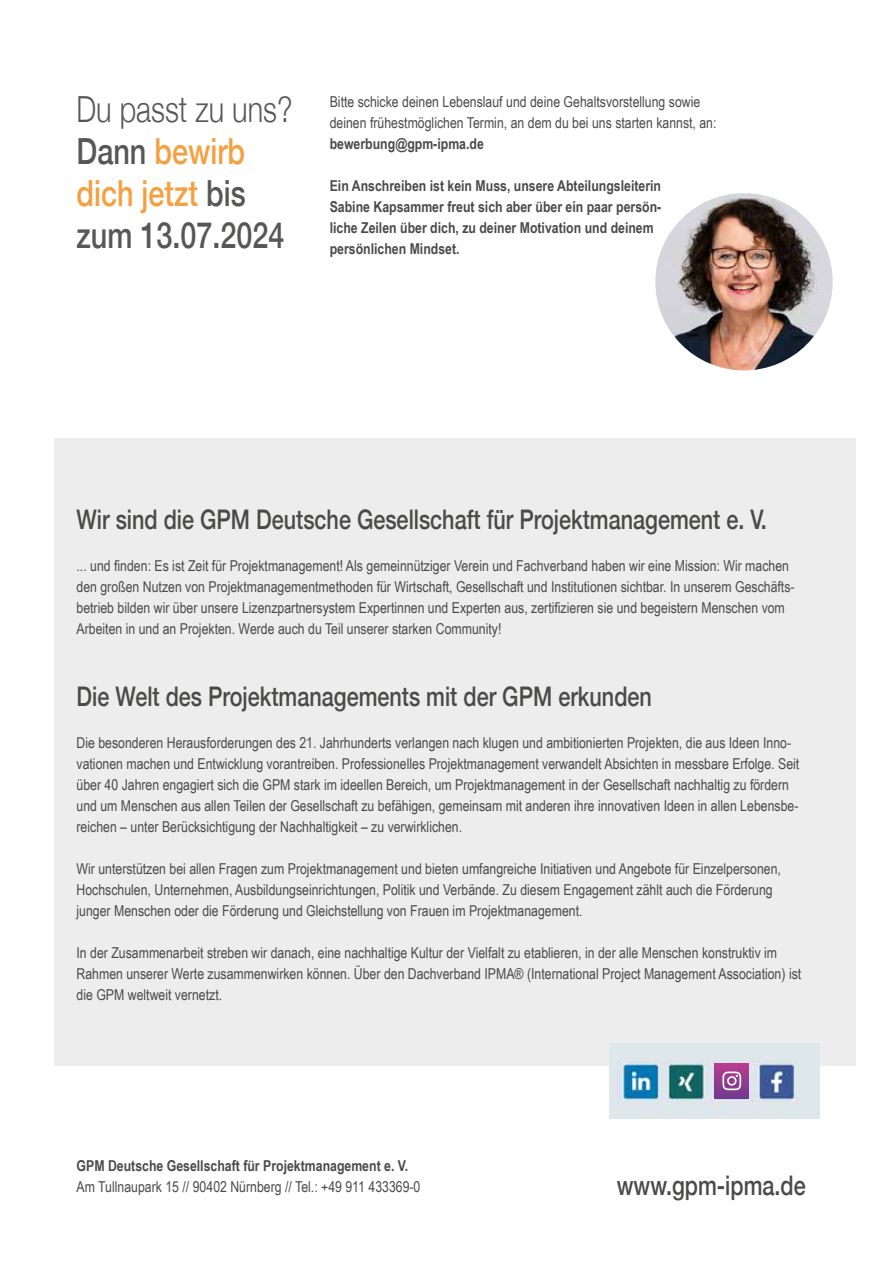
<style>
.page{position:relative;width:893px;height:1263px;background:#fff}
.page>*{position:absolute;margin:0;border:0;box-sizing:border-box;transform-origin:0 0}
.t1{font:500 36px/42px "Helvetica Neue";color:#575756;scale:.8 1}
.t2{font:500 27px "Helvetica Neue";color:#4a4a49;scale:.8 1}
.t3{font:15px/21px "Arial Narrow";color:#4a4a49}
.t4{font:700 15px/21px "Arial Narrow";color:#4a4a49}
.s1{font-weight:300}
.s2{color:#f69f40}
</style>
<div class="page">
<div style="left:54px;top:438px;width:801px;height:627px;background:#ededed"></div>
<img style="left:655px;top:193px;width:178px;height:177px;border-radius:89px">
<img style="left:610px;top:1043px;width:210px;height:75px">
<svg style="left:715px;top:1064px;width:34px;height:34px"></svg>
<svg style="left:722px;top:1071px;width:19px;height:19px"></svg>
<h1 class="t1" style="left:77px;top:85px;width:271px"><span class="s1">Du passt zu uns?<br></span>Dann <span class="s2">bewirb dich jetzt</span> bis zum 13.07.2024</h1>
<p class="t3" style="left:330px;top:90px;width:388px">Bitte schicke deinen Lebenslauf und deine Gehaltsvorstellung sowie deinen frühestmöglichen Termin, an dem du bei uns starten kannst, an:</p>
<p class="t4" style="left:330px;top:132px;width:156px">bewerbung@gpm-ipma.de</p>
<p class="t4" style="left:330px;top:174px;width:333px">Ein Anschreiben ist kein Muss, unsere Abteilungsleiterin Sabine Kapsammer freut sich aber über ein paar persön&shy;liche Zeilen über dich, zu deiner Motivation und deinem persönlichen Mindset.</p>
<h2 class="t2" style="left:77px;top:497px;width:864px">Wir sind die GPM Deutsche Gesellschaft für Projektmanagement e. V.</h2>
<p class="t3" style="left:77px;top:554px;width:720px">... und finden: Es ist Zeit für Projektmanagement! Als gemeinnütziger Verein und Fachverband haben wir eine Mission: Wir machen den großen Nutzen von Projektmanagementmethoden für Wirtschaft, Gesellschaft und Institutionen sichtbar. In unserem Geschäfts&shy;betrieb bilden wir über unsere Lizenzpartnersystem Expertinnen und Experten aus, zertifizieren sie und begeistern Menschen vom Arbeiten in und an Projekten. Werde auch du Teil unserer starken Community!</p>
<h2 class="t2" style="left:77px;top:675px;width:721px">Die Welt des Projektmanagements mit der GPM erkunden</h2>
<p class="t3" style="left:77px;top:732px;width:724px">Die besonderen Herausforderungen des 21. Jahrhunderts verlangen nach klugen und ambitionierten Projekten, die aus Ideen Inno&shy;vationen machen und Entwicklung vorantreiben. Professionelles Projektmanagement verwandelt Absichten in messbare Erfolge. Seit über 40 Jahren engagiert sich die GPM stark im ideellen Bereich, um Projektmanagement in der Gesellschaft nachhaltig zu fördern und um Menschen aus allen Teilen der Gesellschaft zu befähigen, gemeinsam mit anderen ihre innovativen Ideen in allen Lebensbe&shy;reichen – unter Berücksichtigung der Nachhaltigkeit – zu verwirklichen.</p>
<p class="t3" style="left:77px;top:858px;width:706px">Wir unterstützen bei allen Fragen zum Projektmanagement und bieten umfangreiche Initiativen und Angebote für Einzelpersonen,<br>Hochschulen, Unternehmen, Ausbildungseinrichtungen, Politik und Verbände. Zu diesem Engagement zählt auch die Förderung junger Menschen oder die Förderung und Gleichstellung von Frauen im Projektmanagement.</p>
<p class="t3" style="left:77px;top:942px;width:726px">In der Zusammenarbeit streben wir danach, eine nachhaltige Kultur der Vielfalt zu etablieren, in der alle Menschen konstruktiv im<br>Rahmen unserer Werte zusammenwirken können. Über den Dachverband IPMA® (International Project Management Association) ist die GPM weltweit vernetzt.</p>
<p class="t4" style="left:77px;top:1154px;width:333px">GPM Deutsche Gesellschaft für Projektmanagement e. V.</p>
<p class="t3" style="left:77px;top:1175px;width:345px">Am Tullnaupark 15 // 90402 Nürnberg // Tel.: +49 911 433369-0</p>
<h2 class="t2" style="left:617px;top:1163px;width:238px">www.gpm-ipma.de</h2>
</div>
